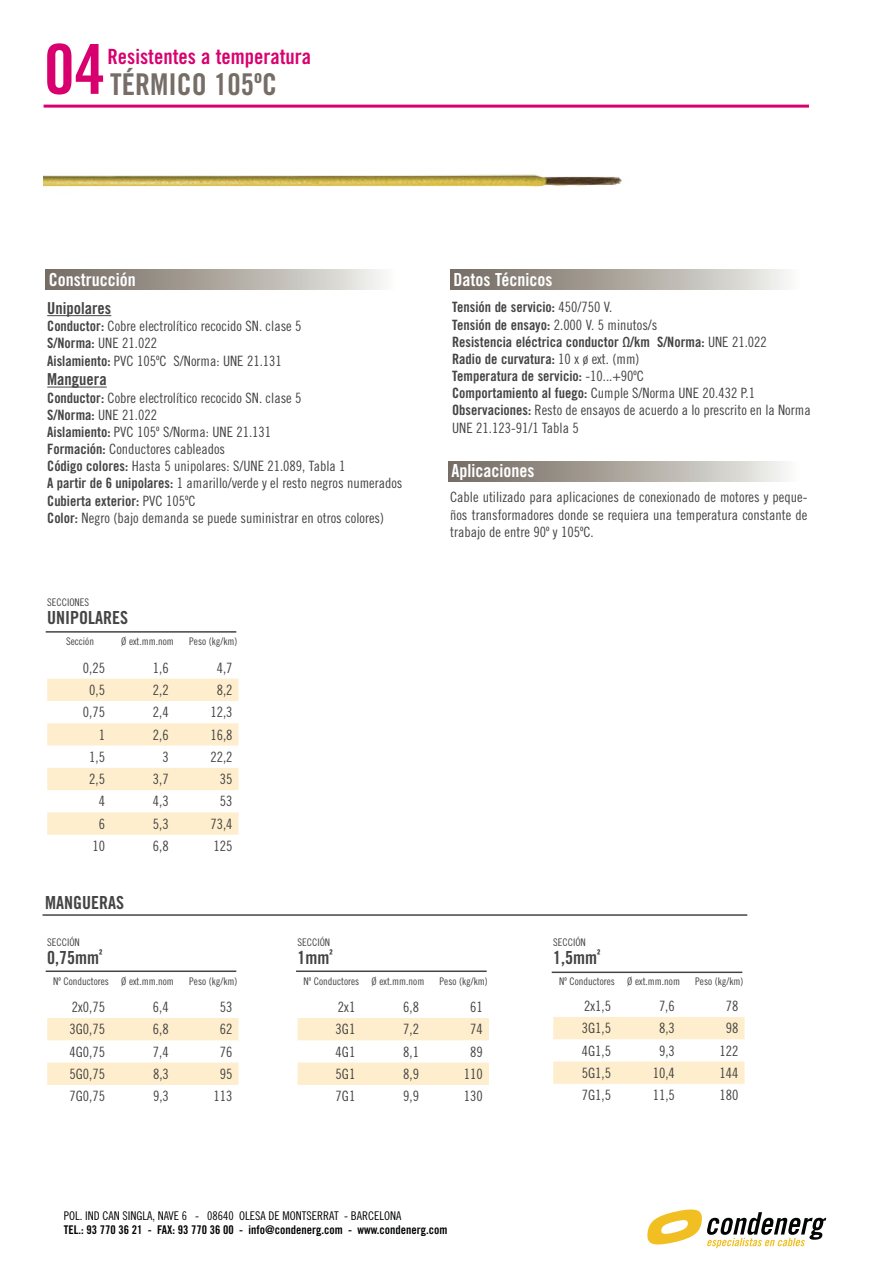
<style>
.page{position:relative;width:893px;height:1263px;background:#fff}
.page>*{position:absolute;margin:0;border:0;box-sizing:border-box;transform-origin:0 0}
.t1{font:69px "Trade Gothic LT Std Bd Cn 20";color:#d8006f}
.t2{font:30px "Trade Gothic LT Std Bd Cn 20";color:#756d66}
.t3{font:21px "Trade Gothic LT Std Bd Cn 20";color:#d8006f}
.t4{font:18px "Trade Gothic LT Std Bd Cn 20";color:#fff}
.t5{font:18px "Trade Gothic LT Std Bd Cn 20";color:#444}
.t6{font:16.5px "Trade Gothic LT Std Bd Cn 20";color:#444}
.t7{font:14.25px/17.1px "Trade Gothic LT Std Cn 18";color:#444}
.t8{font:14.25px/17.1px "Trade Gothic LT Std Bd Cn 20";color:#444}
.t9{font:12px "Trade Gothic LT Std Bd Cn 20";color:#020303}
.t10{font:12px "Trade Gothic LT Std Cn 18";color:#020303}
.t11{font:10.5px "Trade Gothic LT Std Cn 18";color:#444}
.s1{font-family:"Trade Gothic LT Std Bd Cn 20"}
.s2{font-family:"Trade Gothic LT Std Cn 18"}
</style>
<div class="page">
<svg style="left:647px;top:1209px;width:179px;height:39px"></svg>
<div style="left:46px;top:270px;width:358px;height:20px;background:linear-gradient(to right,#6e645a,#f6f6f2)"></div>
<hr style="left:47px;top:315px;width:64px;height:1px;background:#444">
<hr style="left:47px;top:387px;width:60px;height:1px;background:#444">
<div style="left:449px;top:461px;width:358px;height:20px;background:linear-gradient(to right,#6e645b,#f6f6f2)"></div>
<div style="left:451px;top:270px;width:357px;height:20px;background:linear-gradient(to right,#6e645b,#f6f6f2)"></div>
<svg style="left:47px;top:679px;width:192px;height:156px"></svg>
<hr style="left:46px;top:631px;width:190px;height:2px;background:#444">
<svg style="left:298px;top:1018px;width:191px;height:67px"></svg>
<hr style="left:296px;top:970px;width:191px;height:2px;background:#444">
<svg style="left:47px;top:1018px;width:192px;height:67px"></svg>
<hr style="left:46px;top:970px;width:190px;height:2px;background:#444">
<svg style="left:553px;top:1017px;width:192px;height:67px"></svg>
<hr style="left:552px;top:971px;width:190px;height:2px;background:#444">
<hr style="left:43px;top:914px;width:704px;height:2px;background:#444">
<img style="left:44px;top:174px;width:579px;height:13px">
<hr style="left:44px;top:105px;width:765px;height:3px;background:#d8006f">
<h1 class="t1" style="left:44px;top:27px;width:63px">04</h1>
<h3 class="t3" style="left:107px;top:43px;width:205px">Resistentes a temperatura</h3>
<h2 class="t2" style="left:110px;top:66px;width:168px">TÉRMICO 105ºC</h2>
<p class="t4" style="left:49px;top:269px;width:88px">Construcción</p>
<p class="t6" style="left:47px;top:298px;width:66px">Unipolares</p>
<p class="t7" style="left:47px;top:317px;width:256px"><span class="s1">Conductor:</span> Cobre electrolítico recocido SN. clase 5<br><span class="s1">S/Norma:</span> UNE 21.022<br><span class="s1">Aislamiento:</span> PVC 105ºC S/Norma: UNE 21.131</p>
<p class="t6" style="left:47px;top:369px;width:61px">Manguera</p>
<p class="t7" style="left:47px;top:389px;width:357px"><span class="s1">Conductor:</span> Cobre electrolítico recocido SN. clase 5<br><span class="s1">S/Norma:</span> UNE 21.022<br><span class="s1">Aislamiento:</span> PVC 105º S/Norma: UNE 21.131<br><span class="s1">Formación:</span> Conductores cableados<br><span class="s1">Código colores:</span> Hasta 5 unipolares: S/UNE 21.089, Tabla 1<br><span class="s1">A partir de 6 unipolares:</span> 1 amarillo/verde y el resto negros numerados</p>
<p class="t8" style="left:47px;top:492px;width:150px">Cubierta exterior: <span class="s2">PVC 105ºC</span></p>
<p class="t7" style="left:47px;top:509px;width:338px"><span class="s1">Color:</span> Negro (bajo demanda se puede suministrar en otros colores)</p>
<p class="t11" style="left:47px;top:596px;width:43px">SECCIONES</p>
<p class="t5" style="left:47px;top:606px;width:82px">UNIPOLARES</p>
<p class="t11" style="left:66px;top:635px;width:29px">Sección</p>
<p class="t11" style="left:121px;top:635px;width:54px">Ø ext.mm.nom</p>
<p class="t11" style="left:189px;top:635px;width:50px">Peso (kg/km)</p>
<p class="t7" style="left:83px;top:659px;width:24px">0,25</p>
<p class="t7" style="left:153px;top:659px;width:17px">1,6</p>
<p class="t7" style="left:217px;top:659px;width:17px">4,7</p>
<p class="t7" style="left:89px;top:681px;width:17px">0,5</p>
<p class="t7" style="left:153px;top:681px;width:17px">2,2</p>
<p class="t7" style="left:217px;top:681px;width:17px">8,2</p>
<p class="t7" style="left:83px;top:703px;width:24px">0,75</p>
<p class="t7" style="left:153px;top:703px;width:17px">2,4</p>
<p class="t7" style="left:210px;top:703px;width:24px">12,3</p>
<p class="t7" style="left:99px;top:726px;width:8px">1</p>
<p class="t7" style="left:153px;top:726px;width:17px">2,6</p>
<p class="t7" style="left:210px;top:726px;width:24px">16,8</p>
<p class="t7" style="left:89px;top:748px;width:17px">1,5</p>
<p class="t7" style="left:162px;top:748px;width:8px">3</p>
<p class="t7" style="left:210px;top:748px;width:24px">22,2</p>
<p class="t7" style="left:89px;top:770px;width:17px">2,5</p>
<p class="t7" style="left:153px;top:770px;width:17px">3,7</p>
<p class="t7" style="left:220px;top:770px;width:14px">35</p>
<p class="t7" style="left:99px;top:793px;width:8px">4</p>
<p class="t7" style="left:153px;top:793px;width:17px">4,3</p>
<p class="t7" style="left:220px;top:793px;width:14px">53</p>
<p class="t7" style="left:99px;top:815px;width:8px">6</p>
<p class="t7" style="left:153px;top:815px;width:17px">5,3</p>
<p class="t7" style="left:210px;top:815px;width:24px">73,4</p>
<p class="t7" style="left:92px;top:837px;width:14px">10</p>
<p class="t7" style="left:153px;top:837px;width:17px">6,8</p>
<p class="t7" style="left:214px;top:837px;width:20px">125</p>
<p class="t5" style="left:45px;top:891px;width:80px">MANGUERAS</p>
<p class="t11" style="left:47px;top:936px;width:34px">SECCIÓN</p>
<p class="t5" style="left:47px;top:947px;width:57px">0,75mm<sup>²</sup></p>
<p class="t11" style="left:298px;top:936px;width:34px">SECCIÓN</p>
<p class="t5" style="left:298px;top:947px;width:37px">1mm<sup>²</sup></p>
<p class="t4" style="left:454px;top:269px;width:100px">Datos Técnicos</p>
<p class="t8" style="left:452px;top:299px;width:162px">Tensión de servicio: <span class="s2">450/750 V.</span></p>
<p class="t7" style="left:452px;top:316px;width:207px"><span class="s1">Tensión de ensayo:</span> 2.000 V. 5 minutos/s</p>
<p class="t8" style="left:452px;top:333px;width:316px">Resistencia eléctrica conductor Ω/km S/Norma: <span class="s2">UNE 21.022<br></span>Radio de curvatura: <span class="s2">10 x ø ext. (mm)<br></span>Temperatura de servicio: <span class="s2">-10...+90ºC</span></p>
<p class="t7" style="left:452px;top:384px;width:360px"><span class="s1">Comportamiento al fuego:</span> Cumple S/Norma UNE 20.432 P.1<br><span class="s1">Observaciones:</span> Resto de ensayos de acuerdo a lo prescrito en la Norma<br>UNE 21.123-91/1 Tabla 5</p>
<p class="t4" style="left:452px;top:460px;width:84px">Aplicaciones</p>
<p class="t7" style="left:450px;top:489px;width:359px;text-align:justify">Cable utilizado para aplicaciones de conexionado de motores y peque&shy;ños transformadores donde se requiera una temperatura constante de trabajo de entre 90º y 105ºC.</p>
<p class="t11" style="left:553px;top:936px;width:34px">SECCIÓN</p>
<p class="t5" style="left:553px;top:947px;width:49px">1,5mm<sup>²</sup></p>
<p class="t11" style="left:53px;top:975px;width:122px">Nº Conductores Ø ext.mm.nom</p>
<p class="t11" style="left:189px;top:975px;width:50px">Peso (kg/km)</p>
<p class="t11" style="left:304px;top:975px;width:122px">Nº Conductores Ø ext.mm.nom</p>
<p class="t11" style="left:440px;top:975px;width:50px">Peso (kg/km)</p>
<p class="t11" style="left:559px;top:975px;width:122px">Nº Conductores Ø ext.mm.nom</p>
<p class="t11" style="left:695px;top:975px;width:50px">Peso (kg/km)</p>
<p class="t7" style="left:72px;top:998px;width:35px">2x0,75</p>
<p class="t7" style="left:153px;top:998px;width:17px">6,4</p>
<p class="t7" style="left:220px;top:998px;width:14px">53</p>
<p class="t7" style="left:69px;top:1020px;width:37px">3G0,75</p>
<p class="t7" style="left:153px;top:1020px;width:17px">6,8</p>
<p class="t7" style="left:220px;top:1020px;width:14px">62</p>
<p class="t7" style="left:69px;top:1043px;width:37px">4G0,75</p>
<p class="t7" style="left:153px;top:1043px;width:17px">7,4</p>
<p class="t7" style="left:220px;top:1043px;width:14px">76</p>
<p class="t7" style="left:69px;top:1065px;width:37px">5G0,75</p>
<p class="t7" style="left:153px;top:1065px;width:17px">8,3</p>
<p class="t7" style="left:220px;top:1065px;width:14px">95</p>
<p class="t7" style="left:69px;top:1087px;width:37px">7G0,75</p>
<p class="t7" style="left:153px;top:1087px;width:17px">9,3</p>
<p class="t7" style="left:214px;top:1087px;width:20px">113</p>
<p class="t7" style="left:338px;top:998px;width:19px">2x1</p>
<p class="t7" style="left:403px;top:998px;width:17px">6,8</p>
<p class="t7" style="left:470px;top:998px;width:14px">61</p>
<p class="t7" style="left:336px;top:1020px;width:21px">3G1</p>
<p class="t7" style="left:403px;top:1020px;width:17px">7,2</p>
<p class="t7" style="left:470px;top:1020px;width:14px">74</p>
<p class="t7" style="left:336px;top:1043px;width:21px">4G1</p>
<p class="t7" style="left:403px;top:1043px;width:17px">8,1</p>
<p class="t7" style="left:470px;top:1043px;width:14px">89</p>
<p class="t7" style="left:336px;top:1065px;width:21px">5G1</p>
<p class="t7" style="left:403px;top:1065px;width:17px">8,9</p>
<p class="t7" style="left:464px;top:1065px;width:20px">110</p>
<p class="t7" style="left:336px;top:1087px;width:21px">7G1</p>
<p class="t7" style="left:403px;top:1087px;width:17px">9,9</p>
<p class="t7" style="left:464px;top:1087px;width:20px">130</p>
<p class="t7" style="left:584px;top:997px;width:28px">2x1,5</p>
<p class="t7" style="left:659px;top:997px;width:17px">7,6</p>
<p class="t7" style="left:726px;top:997px;width:14px">78</p>
<p class="t7" style="left:582px;top:1019px;width:31px">3G1,5</p>
<p class="t7" style="left:659px;top:1019px;width:17px">8,3</p>
<p class="t7" style="left:726px;top:1019px;width:14px">98</p>
<p class="t7" style="left:582px;top:1042px;width:31px">4G1,5</p>
<p class="t7" style="left:659px;top:1042px;width:17px">9,3</p>
<p class="t7" style="left:720px;top:1042px;width:20px">122</p>
<p class="t7" style="left:582px;top:1064px;width:31px">5G1,5</p>
<p class="t7" style="left:653px;top:1064px;width:24px">10,4</p>
<p class="t7" style="left:720px;top:1064px;width:20px">144</p>
<p class="t7" style="left:582px;top:1086px;width:31px">7G1,5</p>
<p class="t7" style="left:653px;top:1086px;width:24px">11,5</p>
<p class="t7" style="left:720px;top:1086px;width:20px">180</p>
<p class="t10" style="left:64px;top:1208px;width:339px">POL. IND CAN SINGLA, NAVE 6 - 08640 OLESA DE MONTSERRAT - BARCELONA</p>
<p class="t9" style="left:64px;top:1223px;width:385px">TEL.: 93 770 36 21 - FAX: 93 770 36 00 - info@condenerg.com - www.condenerg.com</p>
</div>
